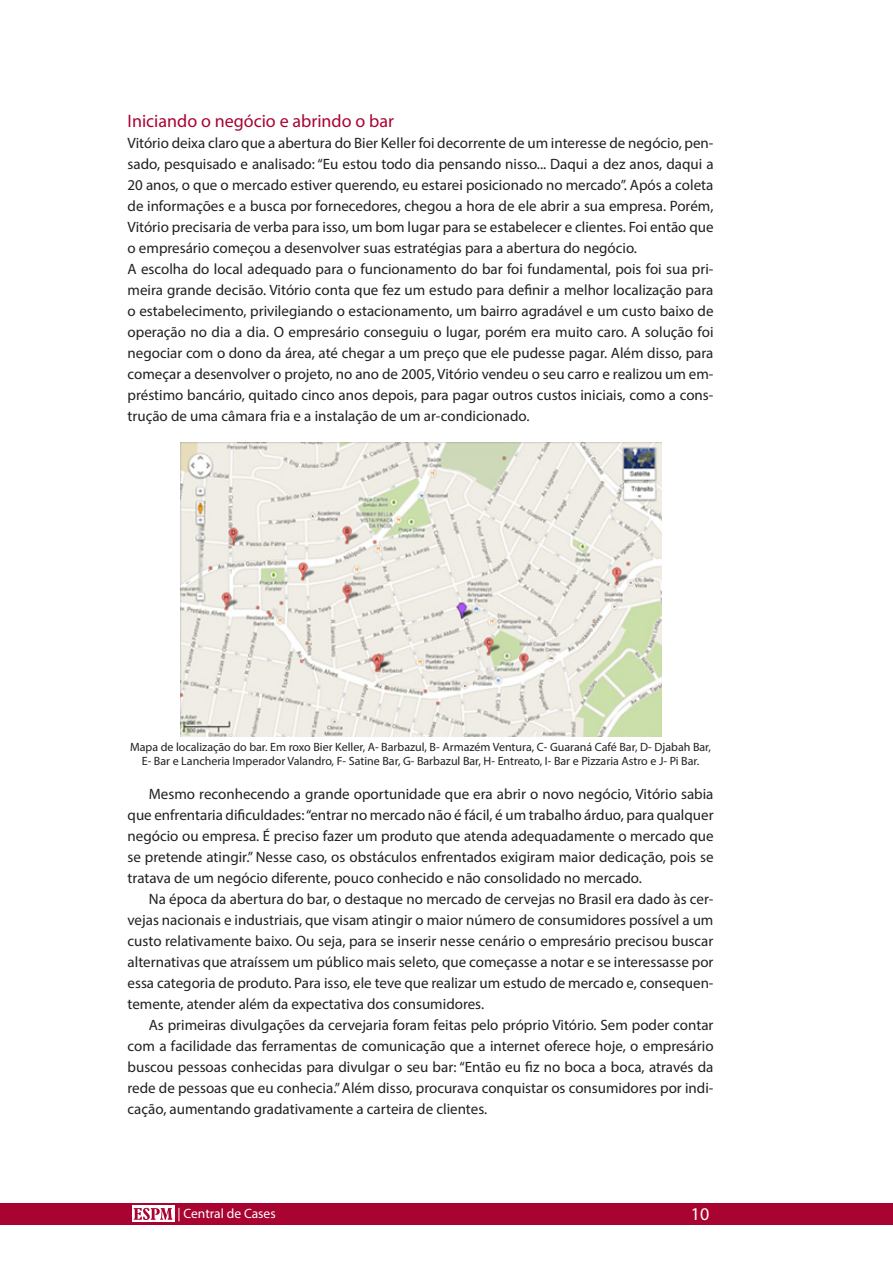
<style>
.page{position:relative;width:893px;height:1263px;background:#fff}
.page>*{position:absolute;margin:0;border:0;box-sizing:border-box;transform-origin:0 0}
.subtitulo_textocorri{font:18px "Myriad Pro";color:#a90332}
.t1{font:18px "Myriad Pro";color:#fff}
.corpotexto{font:15px/21px "Myriad Pro";color:#231f20;text-align:justify}
.subtitulo_textocorri-2{font:15px/21px "Myriad Pro";color:#231f20;text-align:justify}
.t2{font:13.5px "Myriad Pro";color:#fff}
.subtitulo_textocorri-3{font:12px/14.4px "Myriad Pro";color:#231f20;text-align:center}
</style>
<div class="page">
<div style="left:0;top:1203px;width:893px;height:22px;background:#a90332"></div>
<div style="left:132px;top:1206px;width:42px;height:16px;background:#fff"></div>
<svg style="left:134px;top:1208px;width:38px;height:12px"></svg>
<img style="left:180px;top:443px;width:481px;height:293px">
<p class="subtitulo_textocorri" style="left:128px;top:110px;width:268px">Iniciando o negócio e abrindo o bar</p>
<p class="subtitulo_textocorri-2" style="left:128px;top:133px;width:587px">Vitório deixa claro que a abertura do Bier Keller foi decorrente de um interesse de negócio, pen&shy;sado, pesquisado e analisado: “Eu estou todo dia pensando nisso... Daqui a dez anos, daqui a 20 anos, o que o mercado estiver querendo, eu estarei posicionado no mercado”. Após a coleta de informações e a busca por fornecedores, chegou a hora de ele abrir a sua empresa. Porém, Vitório precisaria de verba para isso, um bom lugar para se estabelecer e clientes. Foi então que o empresário começou a desenvolver suas estratégias para a abertura do negócio.</p>
<p class="subtitulo_textocorri-2" style="left:128px;top:259px;width:587px">A escolha do local adequado para o funcionamento do bar foi fundamental, pois foi sua pri&shy;meira grande decisão. Vitório conta que fez um estudo para definir a melhor localização para o estabelecimento, privilegiando o estacionamento, um bairro agradável e um custo baixo de operação no dia a dia. O empresário conseguiu o lugar, porém era muito caro. A solução foi negociar com o dono da área, até chegar a um preço que ele pudesse pagar. Além disso, para começar a desenvolver o projeto, no ano de 2005, Vitório vendeu o seu carro e realizou um em&shy;préstimo bancário, quitado cinco anos depois, para pagar outros custos iniciais, como a cons&shy;trução de uma câmara fria e a instalação de um ar-condicionado.</p>
<p class="subtitulo_textocorri-3" style="left:130px;top:739px;width:582px">Mapa de localização do bar. Em roxo Bier Keller, A- Barbazul, B- Armazém Ventura, C- Guaraná Café Bar, D- Djabah Bar,<br>E- Bar e Lancheria Imperador Valandro, F- Satine Bar, G- Barbazul Bar, H- Entreato, I- Bar e Pizzaria Astro e J- Pi Bar.</p>
<p class="corpotexto" style="left:128px;top:784px;width:587px;text-indent:21px">Mesmo reconhecendo a grande oportunidade que era abrir o novo negócio, Vitório sabia que enfrentaria dificuldades: “entrar no mercado não é fácil, é um trabalho árduo, para qualquer negócio ou empresa. É preciso fazer um produto que atenda adequadamente o mercado que se pretende atingir.” Nesse caso, os obstáculos enfrentados exigiram maior dedicação, pois se tratava de um negócio diferente, pouco conhecido e não consolidado no mercado.</p>
<p class="corpotexto" style="left:128px;top:889px;width:587px;text-indent:21px">Na época da abertura do bar, o destaque no mercado de cervejas no Brasil era dado às cer&shy;vejas nacionais e industriais, que visam atingir o maior número de consumidores possível a um custo relativamente baixo. Ou seja, para se inserir nesse cenário o empresário precisou buscar alternativas que atraíssem um público mais seleto, que começasse a notar e se interessasse por essa categoria de produto. Para isso, ele teve que realizar um estudo de mercado e, consequen&shy;temente, atender além da expectativa dos consumidores.</p>
<p class="corpotexto" style="left:128px;top:1015px;width:587px;text-indent:21px">As primeiras divulgações da cervejaria foram feitas pelo próprio Vitório. Sem poder contar com a facilidade das ferramentas de comunicação que a internet oferece hoje, o empresário buscou pessoas conhecidas para divulgar o seu bar: “Então eu fiz no boca a boca, através da rede de pessoas que eu conhecia.” Além disso, procurava conquistar os consumidores por indi&shy;cação, aumentando gradativamente a carteira de clientes.</p>
<p class="t2" style="left:177px;top:1205px;width:100px">| Central de Cases</p>
<p class="t1" style="left:691px;top:1203px;width:20px">10</p>
</div>
